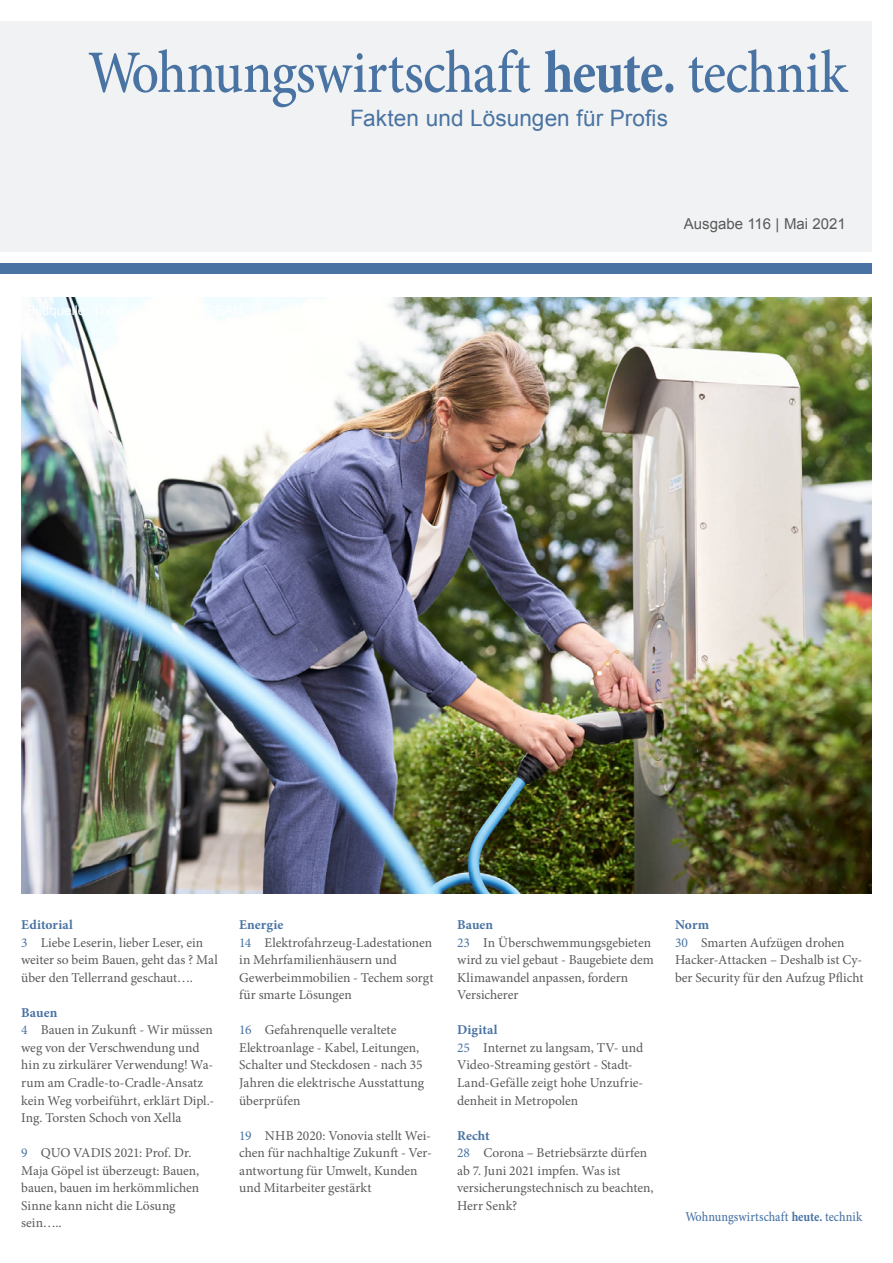
<style>
.page{position:relative;width:893px;height:1263px;background:#fff}
.page>*{position:absolute;margin:0;border:0;box-sizing:border-box;transform-origin:0 0}
.t1{font:500 60.3px "Minion Pro";letter-spacing:-.015em;color:#4973a3;scale:.9 1}
.t2{font:22.65px "Arial";letter-spacing:.005em;color:#4973a3}
.t3{font:15px "Arial";color:#595959}
.t4{font:13.5px/17.5px "Minion Pro";letter-spacing:-.005em;color:#595959}
.t5{font:700 13.5px "Minion Pro";letter-spacing:.005em;color:#4973a3}
.Fliesstext{font:500 13.5px "Minion Pro";letter-spacing:.005em;color:#4973a3;scale:.9 1}
.s1{font-weight:700}
.s2{color:#4973a3}
</style>
<div class="page">
<div style="left:0;top:21px;width:872px;height:231px;background:#f1f2f3"></div>
<div style="left:0;top:263px;width:872px;height:10px;background:#4973a3"></div>
<img style="left:21px;top:297px;width:851px;height:597px">
<h1 class="t1" style="left:88px;top:32px;width:845px">Wohnungswirtschaft <span class="s1">heute.</span> technik</h1>
<h2 class="t2" style="left:350px;top:104px;width:320px">Fakten und Lösungen für Profis</h2>
<p class="t3" style="left:684px;top:214px;width:163px">Ausgabe 116 | Mai 2021</p>
<p class="t5" style="left:21px;top:915px;width:53px">Editorial</p>
<p class="t4" style="left:21px;top:933px;width:198px"><span class="s2">3</span> Liebe Leserin, lieber Leser, ein weiter so beim Bauen, geht das ? Mal über den Tellerrand geschaut….</p>
<p class="t5" style="left:21px;top:1003px;width:38px">Bauen</p>
<p class="t4" style="left:21px;top:1021px;width:194px"><span class="s2">4</span> Bauen in Zukunft - Wir müssen weg von der Verschwendung und hin zu zirkulärer Verwendung! Wa&shy;rum am Cradle-to-Cradle-Ansatz kein Weg vorbeiführt, erklärt Dipl.-<br>Ing. Torsten Schoch von Xella</p>
<p class="t4" style="left:21px;top:1144px;width:179px"><span class="s2">9</span> QUO VADIS 2021: Prof. Dr.<br>Maja Göpel ist überzeugt: Bauen, bauen, bauen im herkömmlichen<br>Sinne kann nicht die Lösung sein…..</p>
<p class="t5" style="left:239px;top:915px;width:46px">Energie</p>
<p class="t4" style="left:239px;top:933px;width:196px"><span class="s2">14</span> Elektrofahrzeug-Ladestationen in Mehrfamilienhäusern und<br>Gewerbeimmobilien - Techem sorgt für smarte Lösungen</p>
<p class="t4" style="left:239px;top:1021px;width:187px"><span class="s2">16</span> Gefahrenquelle veraltete<br>Elektroanlage - Kabel, Leitungen,<br>Schalter und Steckdosen - nach 35<br>Jahren die elektrische Ausstattung überprüfen</p>
<p class="t4" style="left:239px;top:1127px;width:194px"><span class="s2">19</span> NHB 2020: Vonovia stellt Wei&shy;chen für nachhaltige Zukunft - Ver&shy;antwortung für Umwelt, Kunden und Mitarbeiter gestärkt</p>
<p class="t5" style="left:457px;top:915px;width:38px">Bauen</p>
<p class="t4" style="left:457px;top:933px;width:198px"><span class="s2">23</span> In Überschwemmungsgebieten wird zu viel gebaut - Baugebiete dem<br>Klimawandel anpassen, fordern<br>Versicherer</p>
<p class="t5" style="left:457px;top:1020px;width:42px">Digital</p>
<p class="t4" style="left:457px;top:1039px;width:188px"><span class="s2">25</span> Internet zu langsam, TV- und<br>Video-Streaming gestört - Stadt-<br>Land-Gefälle zeigt hohe Unzufrie&shy;denheit in Metropolen</p>
<p class="t5" style="left:457px;top:1126px;width:34px">Recht</p>
<p class="t4" style="left:457px;top:1144px;width:198px"><span class="s2">28</span> Corona – Betriebsärzte dürfen ab 7. Juni 2021 impfen. Was ist versicherungstechnisch zu beachten,<br>Herr Senk?</p>
<p class="t5" style="left:675px;top:915px;width:36px">Norm</p>
<p class="t4" style="left:675px;top:933px;width:190px"><span class="s2">30</span> Smarten Aufzügen drohen<br>Hacker-Attacken – Deshalb ist Cy&shy;ber Security für den Aufzug Pflicht</p>
<p class="Fliesstext" style="left:686px;top:1207px;width:198px">Wohnungswirtschaft <span class="s1">heute.</span> technik</p>
</div>
